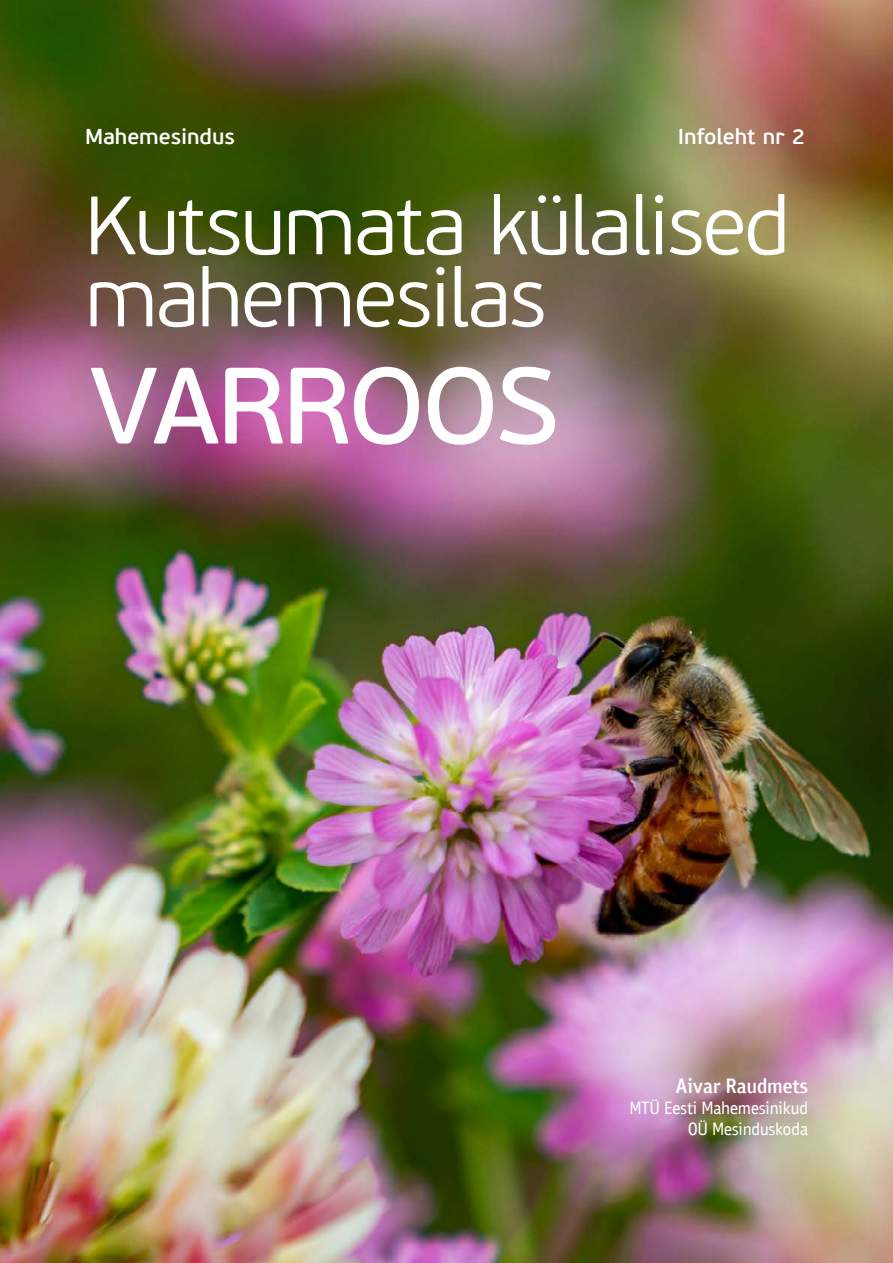
<style>
.page{position:relative;width:893px;height:1263px;background:#fff}
.page>*{position:absolute;margin:0;border:0;box-sizing:border-box;transform-origin:0 0}
.t1{font:108px "PF Beau Sans Pro Bbook";letter-spacing:-.03em;color:#fff}
.t2{font:300 82.5px/72px "PF Beau Sans Pro";letter-spacing:-.025em;color:#fff}
.t3{font:600 21.6px "PF Beau Sans Pro";letter-spacing:-.005em;color:#fff}
.t4{font:18px "PF Bulletin Sans Pro";color:#fff}
</style>
<div class="page">
<img style="left:0;top:0;width:893px;height:1263px">
<svg style="left:631px;top:1100px;width:28px;height:15px"></svg>
<svg style="left:703px;top:1102px;width:55px;height:13px"></svg>
<svg style="left:766px;top:1102px;width:3px;height:12px"></svg>
<svg style="left:779px;top:1102px;width:12px;height:12px"></svg>
<svg style="left:800px;top:1102px;width:7px;height:12px"></svg>
<svg style="left:689px;top:1121px;width:18px;height:15px"></svg>
<svg style="left:713px;top:1123px;width:18px;height:13px"></svg>
<svg style="left:739px;top:1123px;width:3px;height:12px"></svg>
<svg style="left:752px;top:1123px;width:7px;height:12px"></svg>
<svg style="left:776px;top:1123px;width:7px;height:12px"></svg>
<svg style="left:792px;top:1123px;width:16px;height:12px"></svg>
<svg style="left:676px;top:1078px;width:132px;height:16px"></svg>
<svg style="left:665px;top:1102px;width:31px;height:13px"></svg>
<p class="t3" style="left:85px;top:123px;width:151px">Mahemesindus</p>
<p class="t3" style="left:678px;top:123px;width:129px">Infoleht nr 2</p>
<p class="t2" style="left:85px;top:191px;width:706px">Kutsumata külalised mahemesilas</p>
<h1 class="t1" style="left:89px;top:343px;width:470px">VARROOS</h1>
<p class="t4" style="left:759px;top:1098px;width:42px">▲■ ◆</p>
<p class="t4" style="left:732px;top:1119px;width:61px">▲■◆▲□</p>
</div>
